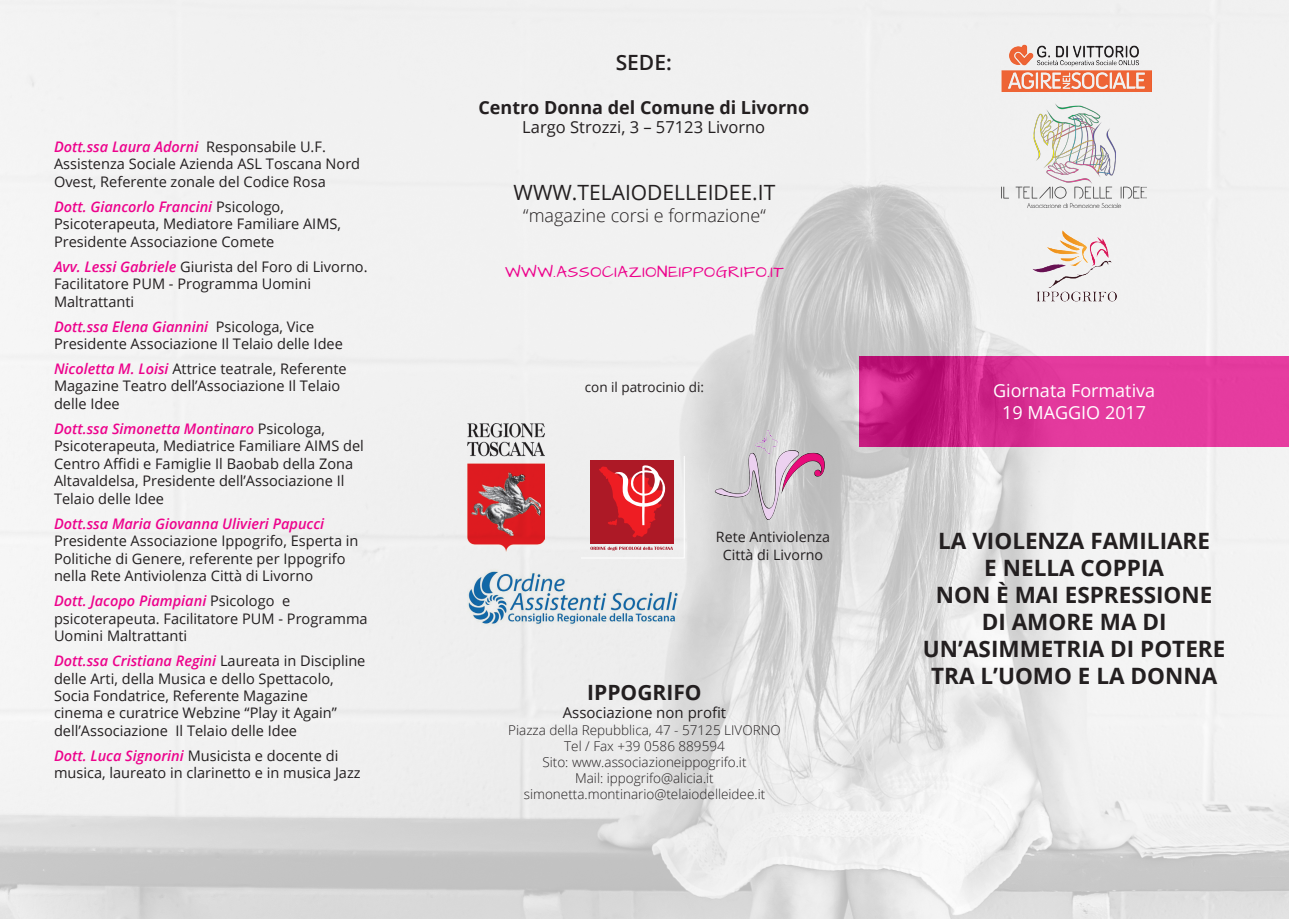
<style>
.page{position:relative;width:1289px;height:919px;background:#fff}
.page>*{position:absolute;margin:0;border:0;box-sizing:border-box;transform-origin:0 0}
.t1{font:700 22.5px "Open Sans";color:#231f20}
.t2{font:21px "Open Sans";color:#231f20}
.t3{font:700 21px "Open Sans";color:#231f20}
.t4{font:600 21px "Open Sans";color:#231f20}
.t5{font:18px "Open Sans";color:#fff}
.t6{font:700 18px "Open Sans";color:#231f20}
.t7{font:300 18px "Open Sans";color:#231f20}
.t8{font:16.5px "Architects Daughter";letter-spacing:.04em;color:#ed028c}
.t9{font:16.5px "Open Sans";color:#231f20}
.t10{font:15px "Open Sans";color:#231f20}
.t11{font:14.55px/17.4px "Open Sans";color:#231f20}
.t12{font:italic 600 14.55px "Open Sans";color:#ed028c}
.t13{font:14.25px/17.1px "Open Sans";color:#231f20;text-align:center}
.t14{font:300 13.5px "Open Sans";color:#231f20}
.t15{font:13.5px "Open Sans";color:#231f20}
.s1{font-weight:600;font-style:italic;color:#ed028c}
</style>
<div class="page">
<img style="left:0;top:0;width:1288px;height:918px">
<img style="left:1001px;top:103px;width:145px;height:105px">
<img style="left:1001px;top:40px;width:150px;height:52px">
<img style="left:1025px;top:229px;width:102px;height:88px">
<img style="left:468px;top:424px;width:76px;height:127px">
<svg style="left:582px;top:456px;width:102px;height:102px;background:#d16a71"></svg>
<img style="left:468px;top:567px;width:211px;height:62px">
<img style="left:710px;top:425px;width:120px;height:97px">
<p class="t11" style="left:54px;top:137px;width:308px"><span class="s1">Dott.ssa Laura Adorni</span> Responsabile U.F.<br>Assistenza Sociale Azienda ASL Toscana Nord<br>Ovest, Referente zonale del Codice Rosa</p>
<p class="t11" style="left:54px;top:197px;width:288px"><span class="s1">Dott. Giancorlo Francini</span> Psicologo,<br>Psicoterapeuta, Mediatore Familiare AIMS,<br>Presidente Associazione Comete</p>
<p class="t11" style="left:54px;top:257px;width:315px"><span class="s1">Avv. Lessi Gabriele</span> Giurista del Foro di Livorno.<br>Facilitatore PUM - Programma Uomini<br>Maltrattanti</p>
<p class="t11" style="left:54px;top:317px;width:290px"><span class="s1">Dott.ssa Elena Giannini</span> Psicologa, Vice<br>Presidente Associazione Il Telaio delle Idee</p>
<p class="t11" style="left:54px;top:359px;width:294px"><span class="s1">Nicoletta M. Loisi</span> Attrice teatrale, Referente<br>Magazine Teatro dell’Associazione Il Telaio delle Idee</p>
<p class="t11" style="left:54px;top:419px;width:311px"><span class="s1">Dott.ssa Simonetta Montinaro</span> Psicologa, Psicoterapeuta, Mediatrice Familiare AIMS del Centro Affidi e Famiglie Il Baobab della Zona Altavaldelsa, Presidente dell’Associazione Il Telaio delle Idee</p>
<p class="t12" style="left:54px;top:513px;width:272px">Dott.ssa Maria Giovanna Ulivieri Papucci</p>
<p class="t11" style="left:54px;top:532px;width:306px">Presidente Associazione Ippogrifo, Esperta in<br>Politiche di Genere, referente per Ippogrifo nella Rete Antiviolenza Città di Livorno</p>
<p class="t11" style="left:54px;top:591px;width:315px"><span class="s1">Dott. Jacopo Piampiani</span> Psicologo e psicoterapeuta. Facilitatore PUM - Programma<br>Uomini Maltrattanti</p>
<p class="t11" style="left:54px;top:651px;width:313px"><span class="s1">Dott.ssa Cristiana Regini</span> Laureata in Discipline delle Arti, della Musica e dello Spettacolo, Socia Fondatrice, Referente Magazine<br>cinema e curatrice Webzine “Play it Again” dell’Associazione Il Telaio delle Idee</p>
<p class="t11" style="left:54px;top:746px;width:308px"><span class="s1">Dott. Luca Signorini</span> Musicista e docente di musica, laureato in clarinetto e in musica Jazz</p>
<p class="t4" style="left:615px;top:48px;width:58px">SEDE:</p>
<p class="t6" style="left:478px;top:94px;width:332px">Centro Donna del Comune di Livorno</p>
<p class="t9" style="left:522px;top:116px;width:244px">Largo Strozzi, 3 – 57123 Livorno</p>
<p class="t2" style="left:513px;top:178px;width:263px">WWW.TELAIODELLEIDEE.IT</p>
<p class="t7" style="left:523px;top:203px;width:244px">“magazine corsi e formazione“</p>
<p class="t8" style="left:505px;top:261px;width:280px">WWW.ASSOCIAZIONEIPPOGRIFO.IT</p>
<p class="t15" style="left:584px;top:378px;width:121px">con il patrocinio di:</p>
<p class="t13" style="left:716px;top:528px;width:116px">Rete Antiviolenza<br>Città di Livorno</p>
<p class="t3" style="left:587px;top:677px;width:116px">IPPOGRIFO</p>
<p class="t10" style="left:562px;top:702px;width:165px">Associazione non profit</p>
<p class="t14" style="left:508px;top:720px;width:274px">Piazza della Repubblica, 47 - 57125 LIVORNO</p>
<p class="t14" style="left:564px;top:736px;width:162px">Tel / Fax +39 0586 889594</p>
<p class="t14" style="left:542px;top:752px;width:206px">Sito: www.associazioneippogrifo.it</p>
<p class="t14" style="left:575px;top:769px;width:140px">Mail: ippogrifo@alicia.it</p>
<p class="t14" style="left:523px;top:785px;width:243px">simonetta.montinario@telaiodelleidee.it</p>
<p class="t5" style="left:993px;top:378px;width:164px">Giornata Formativa</p>
<p class="t5" style="left:1002px;top:400px;width:146px">19 MAGGIO 2017</p>
<p class="t1" style="left:938px;top:525px;width:273px">LA VIOLENZA FAMILIARE</p>
<p class="t1" style="left:984px;top:552px;width:181px">E NELLA COPPIA</p>
<p class="t1" style="left:935px;top:579px;width:278px">NON È MAI ESPRESSIONE</p>
<p class="t1" style="left:981px;top:606px;width:186px">DI AMORE MA DI</p>
<p class="t1" style="left:922px;top:633px;width:304px">UN’ASIMMETRIA DI POTERE</p>
<p class="t1" style="left:931px;top:660px;width:287px">TRA L’UOMO E LA DONNA</p>
</div>
